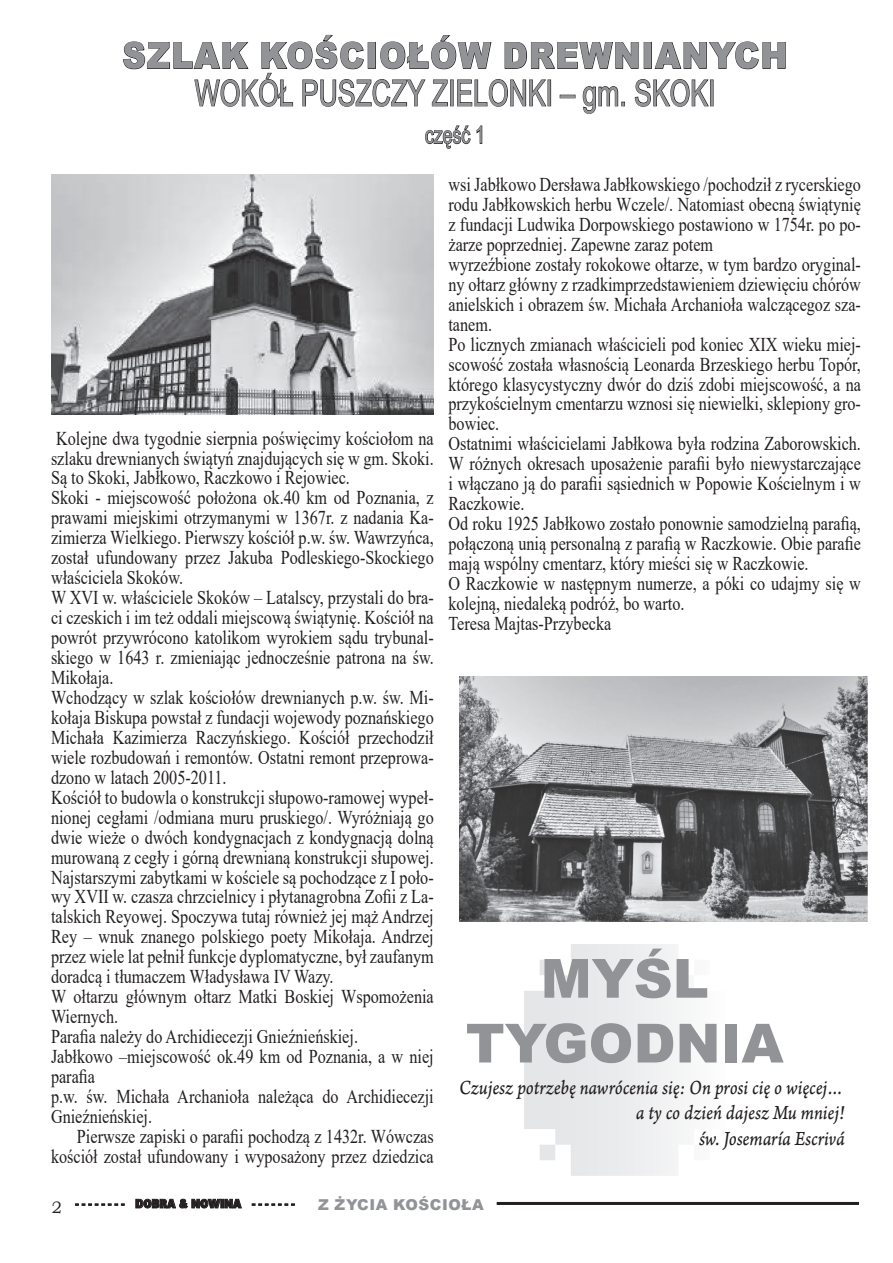
<style>
.page{position:relative;width:893px;height:1263px;background:#fff}
.page>*{position:absolute;margin:0;border:0;box-sizing:border-box;transform-origin:0 0}
.t1{font:900 54px "Arial";color:#919396}
.t2{font:36px "Arial Narrow";color:#919396;scale:.9 1}
.t3{font:900 36px "Arial";letter-spacing:.035em;color:#919396;scale:.9 1}
.t4{font:24px "Arial Narrow";color:#919396;scale:.9 1}
.t5{font:21px/25.5px "Arno Pro Italic Caption";letter-spacing:-.005em;color:#231f20;text-align:right;scale:.85 1}
.t6{font:19.5px/20px "Times New Roman";color:#231f20;text-align:justify;scale:.83 1}
.t7{font:900 15px "Arial";letter-spacing:.035em;color:#919396}
.t8{font:900 12px "EFN Gilead";color:#231f20}
.s1{font-family:"Bookman Old Style";font-weight:400;font-size:16.5px}
</style>
<div class="page">
<hr style="left:497px;top:1202px;width:362px;height:3px;background:#231f20">
<svg style="left:75px;top:1203px;width:50px;height:3px"></svg>
<svg style="left:135px;top:1198px;width:107px;height:11px"></svg>
<svg style="left:252px;top:1203px;width:43px;height:3px"></svg>
<svg style="left:123px;top:35px;width:663px;height:79px"></svg>
<div style="left:710px;top:79px;width:4px;height:27px;border:1px solid #231f20"></div>
<svg style="left:425px;top:125px;width:58px;height:24px"></svg>
<img style="left:52px;top:175px;width:382px;height:239px">
<img style="left:459px;top:676px;width:408px;height:245px">
<svg style="left:524px;top:944px;width:157px;height:232px;fill:#ebebed"></svg>
<p class="t3" style="left:122px;top:29px;width:740px">SZLAK KOŚCIOŁÓW DREWNIANYCH</p>
<p class="t2" style="left:195px;top:67px;width:580px">WOKÓŁ PUSZCZY ZIELONKI – gm. SKOKI</p>
<p class="t4" style="left:425px;top:117px;width:68px">część 1</p>
<p class="t6" style="left:51px;top:427px;width:463px">Kolejne dwa tygodnie sierpnia poświęcimy kościołom na szlaku drewnianych świątyń znajdujących się w gm. Skoki.</p>
<p class="t6" style="left:51px;top:467px;width:362px">Są to Skoki, Jabłkowo, Raczkowo i Rejowiec.</p>
<p class="t6" style="left:51px;top:487px;width:463px">Skoki - miejscowość położona ok.40 km od Poznania, z prawami miejskimi otrzymanymi w 1367r. z nadania Ka&shy;zimierza Wielkiego. Pierwszy kościół p.w. św. Wawrzyńca, został ufundowany przez Jakuba Podleskiego-Skockiego właściciela Skoków.</p>
<p class="t6" style="left:51px;top:587px;width:463px">W XVI w. właściciele Skoków – Latalscy, przystali do bra&shy;ci czeskich i im też oddali miejscową świątynię. Kościół na powrót przywrócono katolikom wyrokiem sądu trybunal&shy;skiego w 1643 r. zmieniając jednocześnie patrona na św.<br>Mikołaja.</p>
<p class="t6" style="left:51px;top:687px;width:463px">Wchodzący w szlak kościołów drewnianych p.w. św. Mi&shy;kołaja Biskupa powstał z fundacji wojewody poznańskiego Michała Kazimierza Raczyńskiego. Kościół przechodził wiele rozbudowań i remontów. Ostatni remont przeprowa&shy;dzono w latach 2005-2011.</p>
<p class="t6" style="left:51px;top:786px;width:463px">Kościół to budowla o konstrukcji słupowo-ramowej wypeł&shy;nionej cegłami /odmiana muru pruskiego/. Wyróżniają go dwie wieże o dwóch kondygnacjach z kondygnacją dolną murowaną z cegły i górną drewnianą konstrukcji słupowej.</p>
<p class="t6" style="left:51px;top:866px;width:463px">Najstarszymi zabytkami w kościele są pochodzące z I poło&shy;wy XVII w. czasza chrzcielnicy i płytanagrobna Zofii z La&shy;talskich Reyowej. Spoczywa tutaj również jej mąż Andrzej Rey – wnuk znanego polskiego poety Mikołaja. Andrzej przez wiele lat pełnił funkcje dyplomatyczne, był zaufanym doradcą i tłumaczem Władysława IV Wazy.</p>
<p class="t6" style="left:51px;top:986px;width:463px">W ołtarzu głównym ołtarz Matki Boskiej Wspomożenia<br>Wiernych.</p>
<p class="t6" style="left:51px;top:1026px;width:371px">Parafia należy do Archidiecezji Gnieźnieńskiej.</p>
<p class="t6" style="left:51px;top:1046px;width:463px">Jabłkowo –miejscowość ok.49 km od Poznania, a w niej parafia</p>
<p class="t6" style="left:51px;top:1086px;width:463px">p.w. św. Michała Archanioła należąca do Archidiecezji<br>Gnieźnieńskiej.</p>
<p class="t6" style="left:51px;top:1126px;width:463px;text-align:right">Pierwsze zapiski o parafii pochodzą z 1432r. Wówczas kościół został ufundowany i wyposażony przez dziedzica</p>
<p class="t6" style="left:448px;top:174px;width:498px">wsi Jabłkowo Dersława Jabłkowskiego /pochodził z rycerskiego rodu Jabłkowskich herbu Wczele/. Natomiast obecną świątynię z fundacji Ludwika Dorpowskiego postawiono w 1754r. po po&shy;żarze poprzedniej. Zapewne zaraz potem</p>
<p class="t6" style="left:448px;top:254px;width:498px">wyrzeźbione zostały rokokowe ołtarze, w tym bardzo oryginal&shy;ny ołtarz główny z rzadkimprzedstawieniem dziewięciu chórów anielskich i obrazem św. Michała Archanioła walczącegoz sza&shy;tanem.</p>
<p class="t6" style="left:448px;top:333px;width:498px">Po licznych zmianach właścicieli pod koniec XIX wieku miej&shy;scowość została własnością Leonarda Brzeskiego herbu Topór, którego klasycystyczny dwór do dziś zdobi miejscowość, a na przykościelnym cmentarzu wznosi się niewielki, sklepiony gro&shy;bowiec.</p>
<p class="t6" style="left:448px;top:433px;width:498px">Ostatnimi właścicielami Jabłkowa była rodzina Zaborowskich.<br>W różnych okresach uposażenie parafii było niewystarczające i włączano ją do parafii sąsiednich w Popowie Kościelnym i w Raczkowie.</p>
<p class="t6" style="left:448px;top:513px;width:498px">Od roku 1925 Jabłkowo zostało ponownie samodzielną parafią, połączoną unią personalną z parafią w Raczkowie. Obie parafie mają wspólny cmentarz, który mieści się w Raczkowie.</p>
<p class="t6" style="left:448px;top:573px;width:498px">O Raczkowie w następnym numerze, a póki co udajmy się w kolejną, niedaleką podróż, bo warto.</p>
<p class="t6" style="left:448px;top:613px;width:198px">Teresa Majtas-Przybecka</p>
<p class="t1" style="left:541px;top:939px;width:169px">MYŚL</p>
<p class="t1" style="left:466px;top:1004px;width:319px">TYGODNIA</p>
<p class="t5" style="left:459px;top:1075px;width:455px">Czujesz potrzebę nawrócenia się: On prosi cię o więcej… a ty co dzień dajesz Mu mniej!</p>
<p class="t5" style="left:699px;top:1126px;width:173px">św. Josemaría Escrivá</p>
<p class="t8" style="left:52px;top:1196px;width:244px"><span class="s1">2</span> - - - - - - - - DOBRA &amp; NOWINA - - - - - - -</p>
<p class="t7" style="left:318px;top:1194px;width:167px">Z ŻYCIA KOŚCIOŁA</p>
</div>
